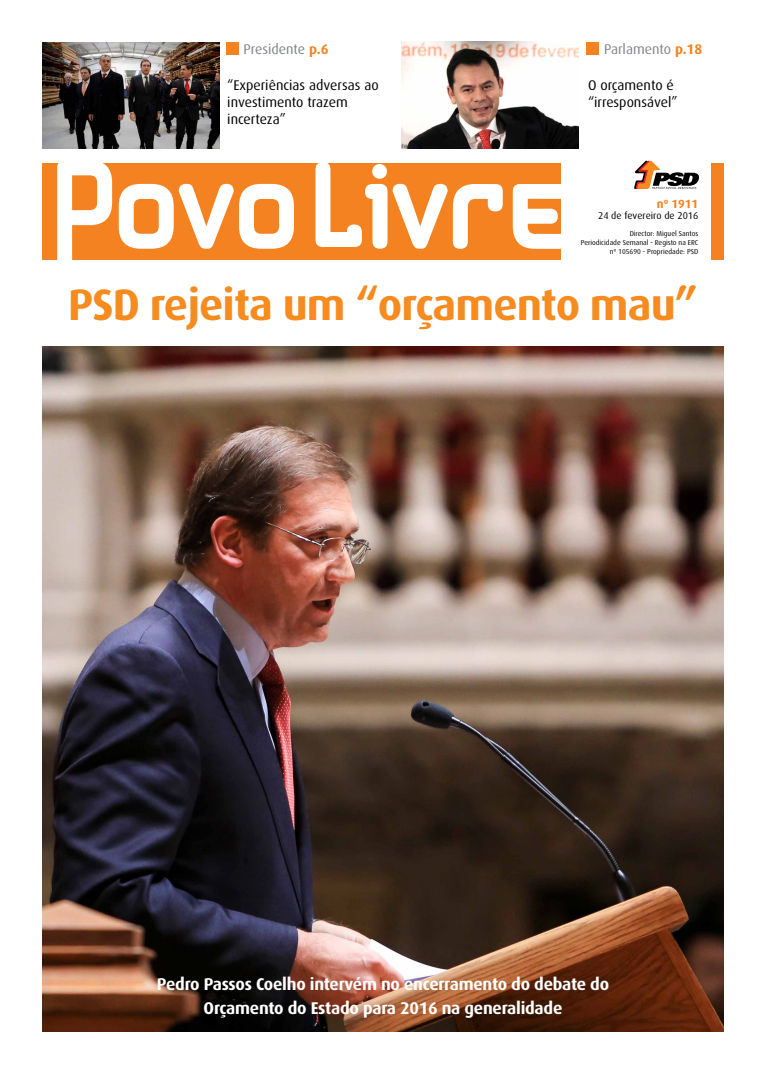
<style>
.page{position:relative;width:766px;height:1078px;background:#fff}
.page>*{position:absolute;margin:0;border:0;box-sizing:border-box;transform-origin:0 0}
.t1{font:700 44px "Dax";letter-spacing:-.02em;color:#f68b1f}
.t2{font:700 17px/23.3px "Dax";letter-spacing:-.015em;color:#fff;text-align:center}
.t3{font:14px/16.8px "Dax";color:#000}
.t4{font:14px "Dax";color:#808285}
.t5{font:700 11.9px "Dax";color:#f58220}
.t6{font:9.9px "Dax";color:#000}
.t7{font:7.1px/8.6px "Dax";color:#000;text-align:right}
.s1{font-weight:700;color:#f58220}
</style>
<div class="page">
<img style="left:43px;top:346px;width:680px;height:685px">
<div style="left:43px;top:163px;width:518px;height:97px;background:#f58220"></div>
<div style="left:711px;top:163px;width:12px;height:97px;background:#f58220"></div>
<svg style="left:57px;top:163px;width:504px;height:97px"></svg>
<svg style="left:316px;top:224px;width:46px;height:23px"></svg>
<svg style="left:634px;top:160px;width:65px;height:29px"></svg>
<div style="left:586px;top:43px;width:12px;height:12px;background:#f58220"></div>
<img style="left:402px;top:42px;width:176px;height:106px">
<img style="left:43px;top:42px;width:176px;height:106px">
<div style="left:226px;top:43px;width:13px;height:12px;background:#f58220"></div>
<p class="t4" style="left:243px;top:41px;width:87px">Presidente <span class="s1">p.6</span></p>
<p class="t4" style="left:604px;top:41px;width:100px">Parlamento <span class="s1">p.18</span></p>
<p class="t3" style="left:227px;top:77px;width:153px">“Experiências adversas ao investimento trazem incerteza”</p>
<p class="t3" style="left:588px;top:77px;width:91px">O orçamento é “irresponsável”</p>
<p class="t5" style="left:656px;top:197px;width:43px">nº 1911</p>
<p class="t6" style="left:598px;top:210px;width:102px">24 de fevereiro de 2016</p>
<p class="t7" style="left:580px;top:230px;width:119px">Director: Miguel Santos<br>Periodicidade Semanal - Registo na ERC nº 105690 - Propriedade: PSD</p>
<h1 class="t1" style="left:68px;top:280px;width:631px">PSD rejeita um “orçamento mau”</h1>
<p class="t2" style="left:157px;top:972px;width:453px">Pedro Passos Coelho intervém no encerramento do debate do<br>Orçamento do Estado para 2016 na generalidade</p>
</div>
